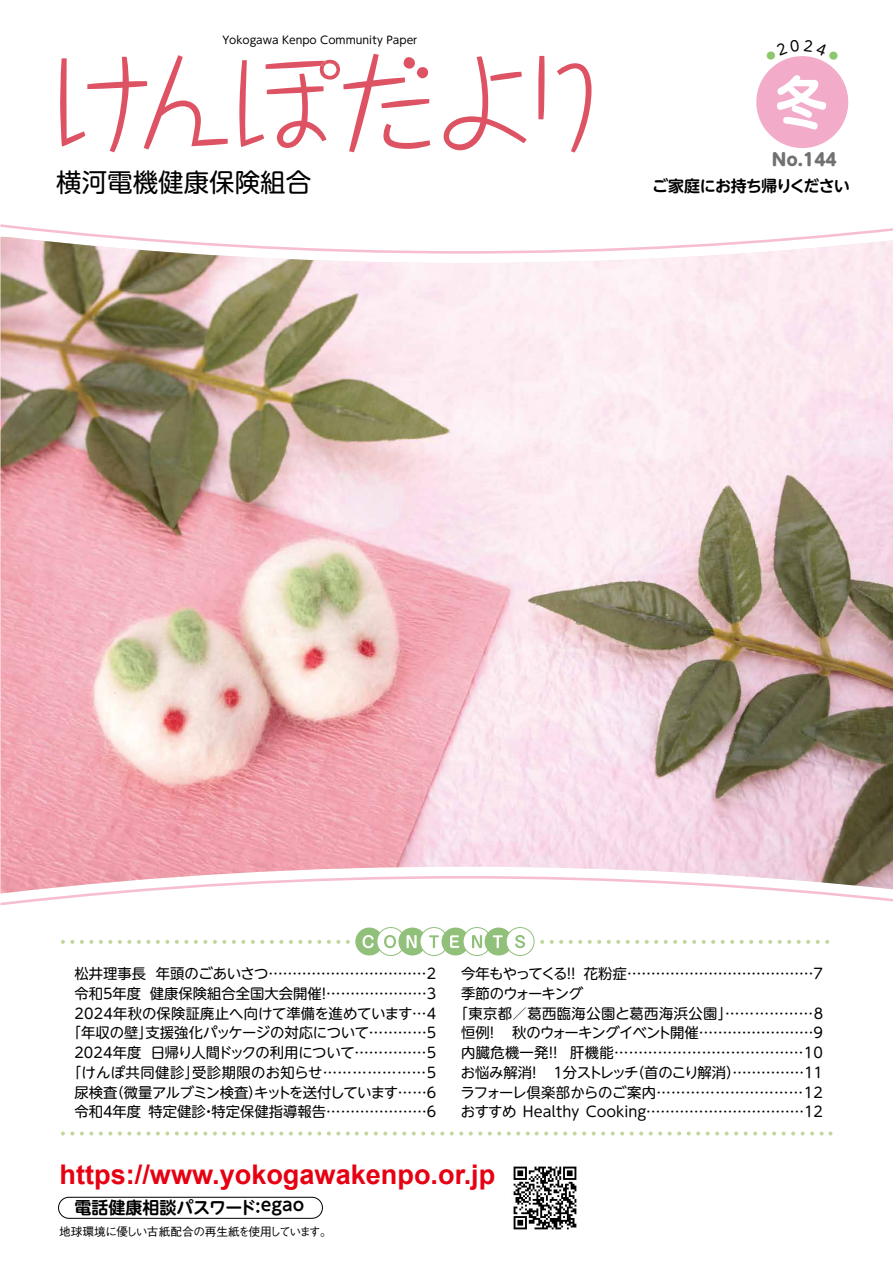
<style>
.page{position:relative;width:893px;height:1263px;background:#fff}
.page>*{position:absolute;margin:0;border:0;box-sizing:border-box;transform-origin:0 0}
.t1{font:700 57.45px "UD Shin M Go Pro De";color:#fff;scale:.9 1}
.t2{font:700 27.15px "Arial";color:#e60012}
.t3{font:25.5px "Shin M Go Pr 6 N";color:#000}
.t4{font:700 16.95px "UD Shin M Go Pro De";color:#000}
.t5{font:800 16.95px "UD Shin M Go Pro";color:#727171}
.t6{font:700 15.9px "UD Shin M Go Pro De";letter-spacing:-.04em;color:#000}
.t7{font:14.4px "UD Shin M Go Pro";color:#000}
.t8{font:14.4px/19.8px "UD Shin M Go Pro";letter-spacing:-.02em;color:#000}
.t9{font:14.4px "UD Shin M Go Pro";letter-spacing:-.055em;color:#000}
.t10{font:14.4px/19.8px "UD Shin M Go Pro";letter-spacing:-.025em;color:#000}
.t11{font:14.4px "UD Shin M Go Pro";letter-spacing:.02em;color:#000}
.t12{font:14.4px "UD Shin M Go Pro";letter-spacing:-.035em;color:#000}
.t13{font:14.4px "UD Shin M Go Pro";letter-spacing:-.05em;color:#000}
.t14{font:14.4px "UD Shin M Go Pro";letter-spacing:-.105em;color:#000}
.t15{font:14.4px "UD Shin M Go Pro";letter-spacing:-.14em;color:#000}
.t16{font:500 11.7px "Gothic BBB Pro";letter-spacing:-.035em;color:#000}
.t17{font:10.65px "UD Shin M Go Pro";color:#000}
.s1{font-family:"Shin M Go Pr 6 N"}
</style>
<div class="page">
<div style="left:58px;top:1197px;width:265px;height:21px;border:1px solid #000;border-radius:11px"></div>
<div style="left:355px;top:927px;width:28px;height:28px;background:#90c07a;border-radius:50%"></div>
<div style="left:377px;top:927px;width:28px;height:28px;background:#fff;border-radius:50%"></div>
<div style="left:377px;top:927px;width:28px;height:29px;border:1px solid #90c07a;border-radius:50%"></div>
<div style="left:398px;top:927px;width:28px;height:28px;background:#90c07a;border-radius:50%"></div>
<div style="left:420px;top:927px;width:28px;height:28px;background:#fff;border-radius:50%"></div>
<div style="left:420px;top:927px;width:28px;height:29px;border:1px solid #90c07a;border-radius:50%"></div>
<div style="left:442px;top:927px;width:27px;height:28px;background:#90c07a;border-radius:50%"></div>
<svg style="left:362px;top:935px;width:12px;height:13px"></svg>
<svg style="left:406px;top:935px;width:11px;height:13px"></svg>
<svg style="left:450px;top:935px;width:9px;height:13px"></svg>
<div style="left:463px;top:927px;width:28px;height:28px;background:#fff;border-radius:50%"></div>
<div style="left:463px;top:927px;width:28px;height:29px;border:1px solid #90c07a;border-radius:50%"></div>
<div style="left:485px;top:927px;width:28px;height:28px;background:#90c07a;border-radius:50%"></div>
<div style="left:506px;top:927px;width:28px;height:28px;background:#fff;border-radius:50%"></div>
<div style="left:506px;top:927px;width:28px;height:29px;border:1px solid #90c07a;border-radius:50%"></div>
<svg style="left:493px;top:935px;width:10px;height:13px"></svg>
<svg style="left:384px;top:935px;width:12px;height:13px"></svg>
<svg style="left:429px;top:935px;width:10px;height:13px"></svg>
<svg style="left:472px;top:935px;width:10px;height:13px"></svg>
<svg style="left:515px;top:935px;width:10px;height:13px"></svg>
<svg style="left:346px;top:940px;width:4px;height:4px"></svg>
<svg style="left:327px;top:940px;width:13px;height:4px"></svg>
<svg style="left:308px;top:940px;width:13px;height:4px"></svg>
<svg style="left:289px;top:940px;width:13px;height:4px"></svg>
<svg style="left:270px;top:940px;width:13px;height:4px"></svg>
<svg style="left:251px;top:940px;width:13px;height:4px"></svg>
<svg style="left:232px;top:940px;width:13px;height:4px"></svg>
<svg style="left:213px;top:940px;width:13px;height:4px"></svg>
<svg style="left:194px;top:940px;width:13px;height:4px"></svg>
<svg style="left:175px;top:940px;width:13px;height:4px"></svg>
<svg style="left:156px;top:940px;width:13px;height:4px"></svg>
<svg style="left:137px;top:940px;width:13px;height:4px"></svg>
<svg style="left:118px;top:940px;width:13px;height:4px"></svg>
<svg style="left:99px;top:940px;width:13px;height:4px"></svg>
<svg style="left:80px;top:940px;width:13px;height:4px"></svg>
<svg style="left:61px;top:940px;width:13px;height:4px"></svg>
<svg style="left:816px;top:940px;width:13px;height:4px"></svg>
<svg style="left:797px;top:940px;width:13px;height:4px"></svg>
<svg style="left:778px;top:940px;width:13px;height:4px"></svg>
<svg style="left:759px;top:940px;width:13px;height:4px"></svg>
<svg style="left:740px;top:940px;width:13px;height:4px"></svg>
<svg style="left:721px;top:940px;width:13px;height:4px"></svg>
<svg style="left:702px;top:940px;width:13px;height:4px"></svg>
<svg style="left:683px;top:940px;width:13px;height:4px"></svg>
<svg style="left:664px;top:940px;width:13px;height:4px"></svg>
<svg style="left:645px;top:940px;width:13px;height:4px"></svg>
<svg style="left:626px;top:940px;width:13px;height:4px"></svg>
<svg style="left:607px;top:940px;width:13px;height:4px"></svg>
<svg style="left:588px;top:940px;width:13px;height:4px"></svg>
<svg style="left:569px;top:940px;width:13px;height:4px"></svg>
<svg style="left:550px;top:940px;width:13px;height:4px"></svg>
<svg style="left:540px;top:940px;width:4px;height:4px"></svg>
<svg style="left:327px;top:1131px;width:13px;height:4px"></svg>
<svg style="left:308px;top:1131px;width:13px;height:4px"></svg>
<svg style="left:289px;top:1131px;width:13px;height:4px"></svg>
<svg style="left:270px;top:1131px;width:13px;height:4px"></svg>
<svg style="left:251px;top:1131px;width:13px;height:4px"></svg>
<svg style="left:232px;top:1131px;width:13px;height:4px"></svg>
<svg style="left:213px;top:1131px;width:13px;height:4px"></svg>
<svg style="left:194px;top:1131px;width:13px;height:4px"></svg>
<svg style="left:175px;top:1131px;width:13px;height:4px"></svg>
<svg style="left:507px;top:1131px;width:13px;height:4px"></svg>
<svg style="left:488px;top:1131px;width:13px;height:4px"></svg>
<svg style="left:469px;top:1131px;width:13px;height:4px"></svg>
<svg style="left:450px;top:1131px;width:13px;height:4px"></svg>
<svg style="left:431px;top:1131px;width:13px;height:4px"></svg>
<svg style="left:412px;top:1131px;width:13px;height:4px"></svg>
<svg style="left:393px;top:1131px;width:13px;height:4px"></svg>
<svg style="left:374px;top:1131px;width:13px;height:4px"></svg>
<svg style="left:346px;top:1131px;width:22px;height:4px"></svg>
<svg style="left:156px;top:1131px;width:13px;height:4px"></svg>
<svg style="left:137px;top:1131px;width:13px;height:4px"></svg>
<svg style="left:118px;top:1131px;width:13px;height:4px"></svg>
<svg style="left:99px;top:1131px;width:13px;height:4px"></svg>
<svg style="left:80px;top:1131px;width:13px;height:4px"></svg>
<svg style="left:61px;top:1131px;width:13px;height:4px"></svg>
<svg style="left:820px;top:1131px;width:12px;height:4px"></svg>
<svg style="left:801px;top:1131px;width:13px;height:4px"></svg>
<svg style="left:782px;top:1131px;width:13px;height:4px"></svg>
<svg style="left:763px;top:1131px;width:13px;height:4px"></svg>
<svg style="left:744px;top:1131px;width:13px;height:4px"></svg>
<svg style="left:725px;top:1131px;width:13px;height:4px"></svg>
<svg style="left:706px;top:1131px;width:13px;height:4px"></svg>
<svg style="left:687px;top:1131px;width:13px;height:4px"></svg>
<svg style="left:668px;top:1131px;width:13px;height:4px"></svg>
<svg style="left:649px;top:1131px;width:13px;height:4px"></svg>
<svg style="left:630px;top:1131px;width:13px;height:4px"></svg>
<svg style="left:611px;top:1131px;width:13px;height:4px"></svg>
<svg style="left:592px;top:1131px;width:13px;height:4px"></svg>
<svg style="left:573px;top:1131px;width:13px;height:4px"></svg>
<svg style="left:554px;top:1131px;width:13px;height:4px"></svg>
<svg style="left:526px;top:1131px;width:22px;height:4px"></svg>
<svg style="left:60px;top:55px;width:168px;height:97px"></svg>
<svg style="left:239px;top:54px;width:191px;height:98px"></svg>
<svg style="left:444px;top:56px;width:83px;height:94px"></svg>
<svg style="left:557px;top:63px;width:34px;height:90px"></svg>
<svg style="left:538px;top:56px;width:6px;height:63px"></svg>
<div style="left:756px;top:56px;width:92px;height:92px;background:#f3abca;border-radius:50%"></div>
<img style="left:1px;top:237px;width:892px;height:656px">
<img style="left:513px;top:1166px;width:64px;height:64px">
<svg style="left:782px;top:56px;width:41px;height:5px"></svg>
<p class="t17" style="left:222px;top:32px;width:197px">Yokogawa Kenpo Community Paper</p>
<h3 class="t3" style="left:56px;top:162px;width:257px">横河電機健康保険組合</h3>
<h1 class="t1" style="left:776px;top:56px;width:59px">冬</h1>
<p class="t5" style="left:772px;top:145px;width:67px">No.144</p>
<p class="t6" style="left:652px;top:173px;width:199px">ご家庭にお持ち帰りください</p>
<p class="t7" style="left:74px;top:962px;width:73px">松井理事長</p>
<p class="t8" style="left:156px;top:963px;width:282px">年頭のごあいさつ.................................2</p>
<p class="t7" style="left:150px;top:981px;width:288px">健康保険組合全国大会開催 .....................3</p>
<p class="t7" style="left:74px;top:981px;width:68px">令和5年度</p>
<p class="t7" style="left:74px;top:1001px;width:363px">2024年秋の保険証廃止へ向けて準備を進めています...4</p>
<p class="t8" style="left:145px;top:1022px;width:292px">支援強化パッケージの対応について............5</p>
<p class="t7" style="left:317px;top:981px;width:16px">!</p>
<p class="t8" style="left:151px;top:1022px;width:287px;text-indent:-84px">「年収の壁」<br>日帰り人間ドックの利用について...............5</p>
<p class="t7" style="left:74px;top:1041px;width:69px">2024年度</p>
<p class="t10" style="left:110px;top:1062px;width:328px;text-indent:-43px">「けんぽ共同健診」<br>（微量アルブミン検査キットを送付しています......6</p>
<p class="t11" style="left:192px;top:1061px;width:246px">受診期限のお知らせ.....................5</p>
<p class="t7" style="left:248px;top:1080px;width:16px">）</p>
<p class="t7" style="left:74px;top:1080px;width:45px">尿検査</p>
<p class="t7" style="left:74px;top:1100px;width:68px">令和4年度</p>
<p class="t7" style="left:148px;top:1100px;width:289px">特定健診特定保健指導報告.....................6</p>
<p class="t7" style="left:201px;top:1100px;width:16px">・</p>
<p class="t14" style="left:461px;top:962px;width:108px">今年もやってくる</p>
<p class="t13" style="left:461px;top:982px;width:123px">季節のウォーキング</p>
<p class="t7" style="left:454px;top:1001px;width:371px">「<span class="s1">東京都／葛西臨海公園と葛西海浜公園</span> . . .「 ...............8</p>
<p class="t9" style="left:512px;top:1021px;width:312px">秋のウォーキングイベント開催........................9</p>
<p class="t7" style="left:562px;top:962px;width:263px">！！花粉症.......................................7</p>
<p class="t7" style="left:461px;top:1021px;width:30px">恒例</p>
<p class="t7" style="left:485px;top:1021px;width:16px">！</p>
<p class="t7" style="left:461px;top:1041px;width:89px">内臓危機一発</p>
<p class="t7" style="left:544px;top:1041px;width:20px">！！</p>
<p class="t7" style="left:570px;top:1041px;width:254px">肝機能.......................................10</p>
<p class="t12" style="left:630px;top:1061px;width:194px">（首のこり解消 . . .( ............11</p>
<p class="t7" style="left:461px;top:1061px;width:73px">お悩み解消</p>
<p class="t7" style="left:461px;top:1080px;width:364px">ラフォーレ倶楽部からのご案内..............................12</p>
<p class="t7" style="left:586px;top:1100px;width:239px">Cooking.................................12</p>
<p class="t15" style="left:553px;top:1061px;width:87px">1分ストレッチ</p>
<p class="t7" style="left:527px;top:1061px;width:16px">！</p>
<p class="t7" style="left:461px;top:1100px;width:57px">おすすめ</p>
<p class="t7" style="left:523px;top:1100px;width:58px">Healthy</p>
<h2 class="t2" style="left:60px;top:1156px;width:437px">https://www.yokogawakenpo.or j p.</h2>
<p class="t4" style="left:261px;top:1191px;width:45px">EGAO</p>
<p class="t4" style="left:74px;top:1194px;width:183px">電話健康相談パスワード</p>
<p class="t16" style="left:59px;top:1222px;width:274px">地球環境に優しい古紙配合の再生紙を使用しています。</p>
<p class="t4" style="left:249px;top:1194px;width:19px">：</p>
</div>
